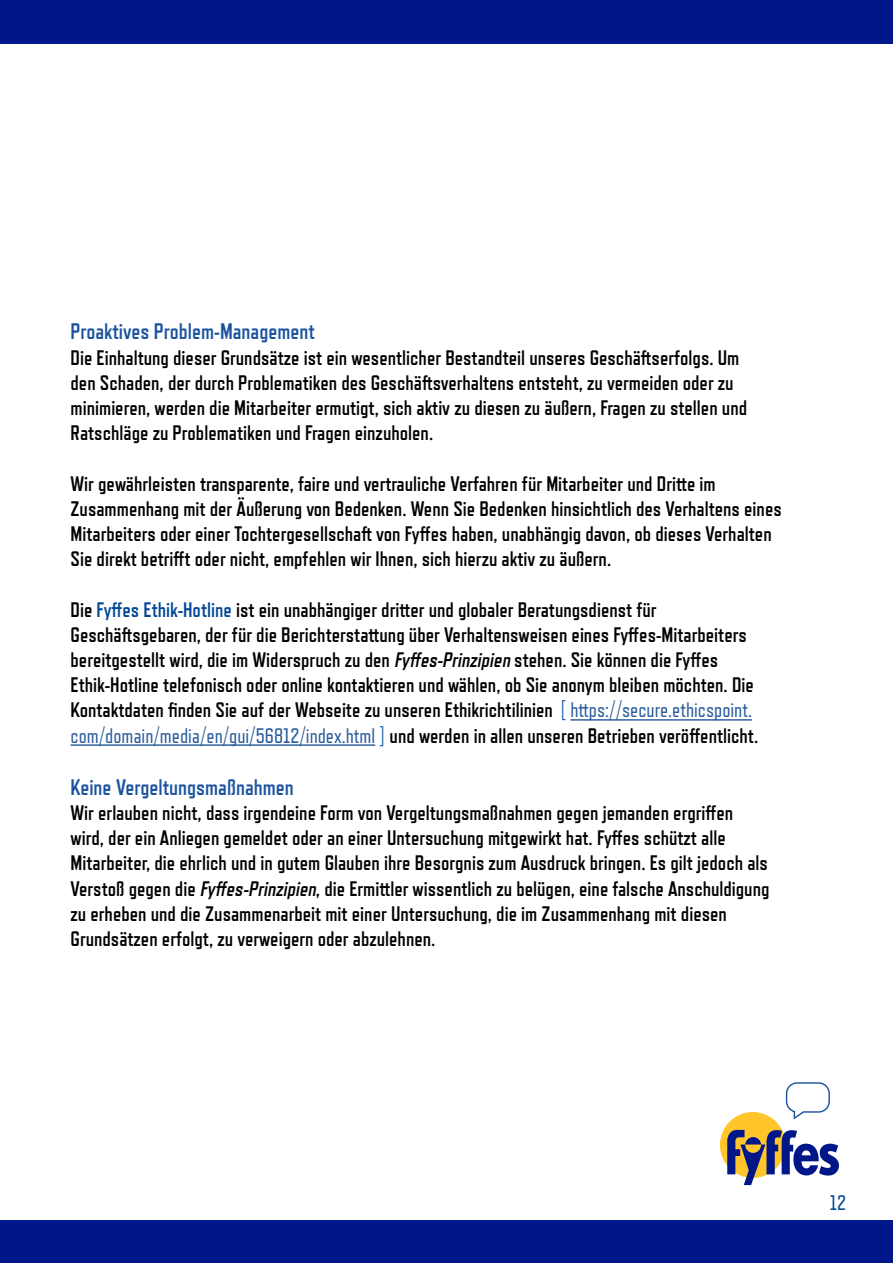
<style>
.page{position:relative;width:893px;height:1263px;background:#fff}
.page>*{position:absolute;margin:0;border:0;box-sizing:border-box;transform-origin:0 0}
.t1{font:700 22.5px "Refrigerator Deluxe";color:#1a529f}
.t2{font:700 21px/25.2px "Refrigerator Deluxe";color:#000}
.t3{font:21px "Refrigerator Deluxe";color:#004996}
.s1{color:#004996}
.s2{font-style:italic}
.s3{font-weight:400;color:#004996}
.s4{font-weight:400;color:#275b9b}
</style>
<div class="page">
<svg style="left:785px;top:1082px;width:45px;height:36px"></svg>
<div style="left:0;top:1220px;width:893px;height:43px;background:#001789"></div>
<div style="left:0;top:0;width:893px;height:43px;background:#001789"></div>
<div style="left:720px;top:1112px;width:66px;height:66px;background:#ffc52b;border-radius:50%"></div>
<svg style="left:727px;top:1130px;width:112px;height:55px"></svg>
<hr style="left:570px;top:719px;width:182px;height:2px;background:#275b9b">
<hr style="left:71px;top:744px;width:304px;height:2px;background:#275b9b">
<p class="t1" style="left:71px;top:318px;width:246px">Proaktives Problem-Management</p>
<p class="t2" style="left:71px;top:345px;width:678px">Die Einhaltung dieser Grundsätze ist ein wesentlicher Bestandteil unseres Geschäftserfolgs. Um den Schaden, der durch Problematiken des Geschäftsverhaltens entsteht, zu vermeiden oder zu minimieren, werden die Mitarbeiter ermutigt, sich aktiv zu diesen zu äußern, Fragen zu stellen und Ratschläge zu Problematiken und Fragen einzuholen.</p>
<p class="t2" style="left:71px;top:471px;width:713px">Wir gewährleisten transparente, faire und vertrauliche Verfahren für Mitarbeiter und Dritte im Zusammenhang mit der Äußerung von Bedenken. Wenn Sie Bedenken hinsichtlich des Verhaltens eines Mitarbeiters oder einer Tochtergesellschaft von Fyffes haben, unabhängig davon, ob dieses Verhalten Sie direkt betrifft oder nicht, empfehlen wir Ihnen, sich hierzu aktiv zu äußern.</p>
<p class="t2" style="left:71px;top:597px;width:689px">Die <span class="s1">Fyffes Ethik-Hotline</span> ist ein unabhängiger dritter und globaler Beratungsdienst für Geschäftsgebaren, der für die Berichterstattung über Verhaltensweisen eines Fyffes-Mitarbeiters bereitgestellt wird, die im Widerspruch zu den <span class="s2">Fyffes-Prinzipien</span> stehen. Sie können die Fyffes Ethik-Hotline telefonisch oder online kontaktieren und wählen, ob Sie anonym bleiben möchten. Die Kontaktdaten finden Sie auf der Webseite zu unseren Ethikrichtilinien <span class="s3">[</span> <span class="s4">https://secure.ethicspoint. com/domain/media/en/gui/56812/index.html</span> <span class="s3">]</span> und werden in allen unseren Betrieben veröffentlicht.</p>
<p class="t1" style="left:71px;top:774px;width:225px">Keine Vergeltungsmaßnahmen</p>
<p class="t2" style="left:71px;top:800px;width:700px">Wir erlauben nicht, dass irgendeine Form von Vergeltungsmaßnahmen gegen jemanden ergriffen wird, der ein Anliegen gemeldet oder an einer Untersuchung mitgewirkt hat. Fyffes schützt alle Mitarbeiter, die ehrlich und in gutem Glauben ihre Besorgnis zum Ausdruck bringen. Es gilt jedoch als Verstoß gegen die <span class="s2">Fyffes-Prinzipien</span>, die Ermittler wissentlich zu belügen, eine falsche Anschuldigung zu erheben und die Zusammenarbeit mit einer Untersuchung, die im Zusammenhang mit diesen Grundsätzen erfolgt, zu verweigern oder abzulehnen.</p>
<p class="t3" style="left:830px;top:1190px;width:18px">12</p>
</div>
